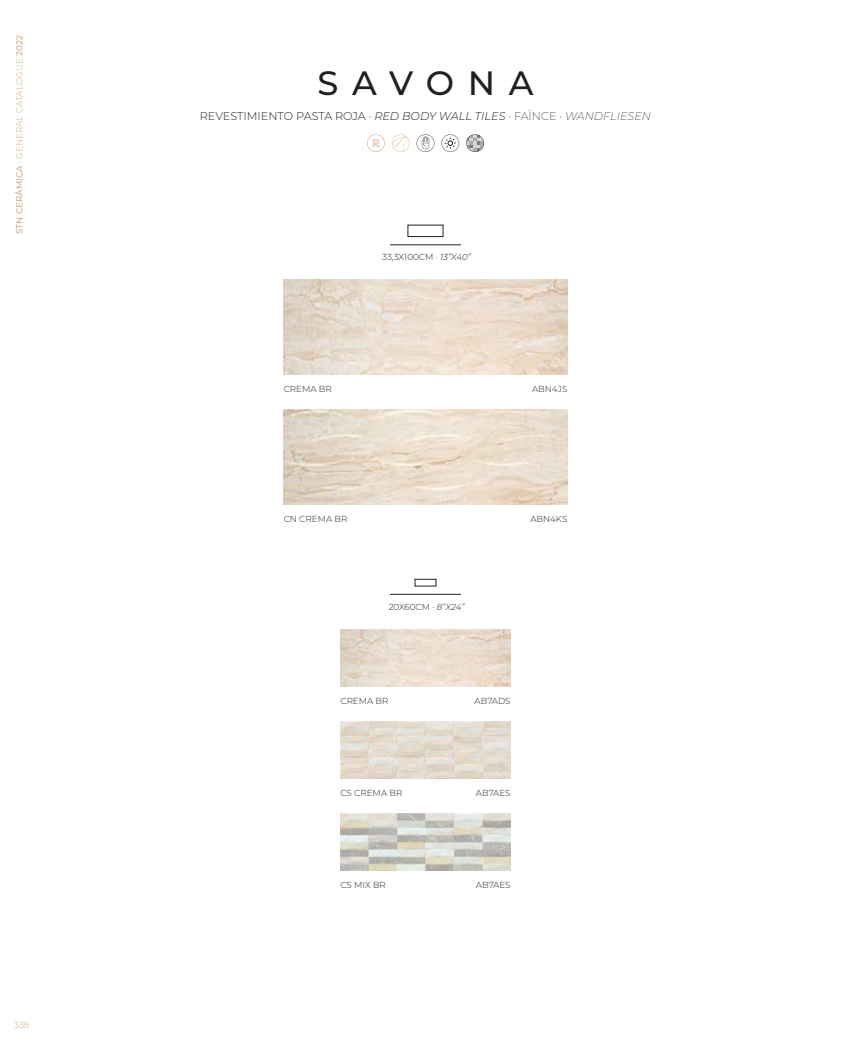
<style>
.page{position:relative;width:851px;height:1063px;background:#fff}
.page>*{position:absolute;margin:0;border:0;box-sizing:border-box;transform-origin:0 0}
.t1{font:500 33.75px "Montserrat";letter-spacing:.4em;color:#241f1f}
.t2{font:300 11.25px "Montserrat";color:#241f1f}
.t3{font:300 8.75px "Montserrat";color:#241f1f}
.t4{font:500 8.75px "Montserrat";color:#ceaf85}
.t5{font:300 8.75px "Montserrat";color:#ceaf85}
.s1{font-weight:300}
.s2{font-style:italic}
.s3{font-weight:200}
.s4{font-weight:200;font-style:italic}
</style>
<div class="page">
<svg style="left:392px;top:134px;width:17px;height:18px"></svg>
<svg style="left:367px;top:134px;width:17px;height:18px"></svg>
<svg style="left:416px;top:134px;width:18px;height:18px"></svg>
<svg style="left:441px;top:134px;width:18px;height:18px"></svg>
<svg style="left:466px;top:134px;width:18px;height:18px"></svg>
<hr style="left:390px;top:245px;width:71px;height:1px;background:#241f1f">
<div style="left:407px;top:225px;width:36px;height:12px;border:1px solid #241f1f"></div>
<img style="left:340px;top:722px;width:170px;height:56px">
<img style="left:340px;top:814px;width:170px;height:57px">
<img style="left:283px;top:410px;width:284px;height:94px">
<hr style="left:390px;top:594px;width:71px;height:1px;background:#241f1f">
<div style="left:415px;top:579px;width:21px;height:7px;border:1px solid #241f1f"></div>
<img style="left:283px;top:280px;width:284px;height:94px">
<img style="left:340px;top:630px;width:170px;height:56px">
<p class="t4" style="left:13px;top:234px;width:200px;rotate:-90deg">STN CERÁMICA · <span class="s1">GENERAL CATALOGUE</span> 2022</p>
<p class="t5" style="left:14px;top:1019px;width:17px">338</p>
<h1 class="t1" style="left:317px;top:60px;width:217px">SAVONA</h1>
<p class="t2" style="left:200px;top:109px;width:452px">REVESTIMIENTO PASTA ROJA · <span class="s2">RED BODY WALL TILES</span> · <span class="s3">FAÏNCE</span> · <span class="s4">WANDFLIESEN</span></p>
<p class="t3" style="left:382px;top:251px;width:90px">33,3X100CM · <span class="s2">13”X40”</span></p>
<p class="t3" style="left:283px;top:383px;width:50px">CREMA BR</p>
<p class="t3" style="left:532px;top:383px;width:37px">ABN4JS</p>
<p class="t3" style="left:283px;top:513px;width:65px">CN CREMA BR</p>
<p class="t3" style="left:530px;top:513px;width:38px">ABN4KS</p>
<p class="t3" style="left:388px;top:601px;width:77px">20X60CM · <span class="s2">8”X24”</span></p>
<p class="t3" style="left:340px;top:695px;width:50px">CREMA BR</p>
<p class="t3" style="left:474px;top:695px;width:37px">AB7ADS</p>
<p class="t3" style="left:340px;top:787px;width:63px">CS CREMA BR</p>
<p class="t3" style="left:476px;top:787px;width:36px">AB7AES</p>
<p class="t3" style="left:340px;top:879px;width:47px">CS MIX BR</p>
<p class="t3" style="left:476px;top:879px;width:36px">AB7AES</p>
</div>
